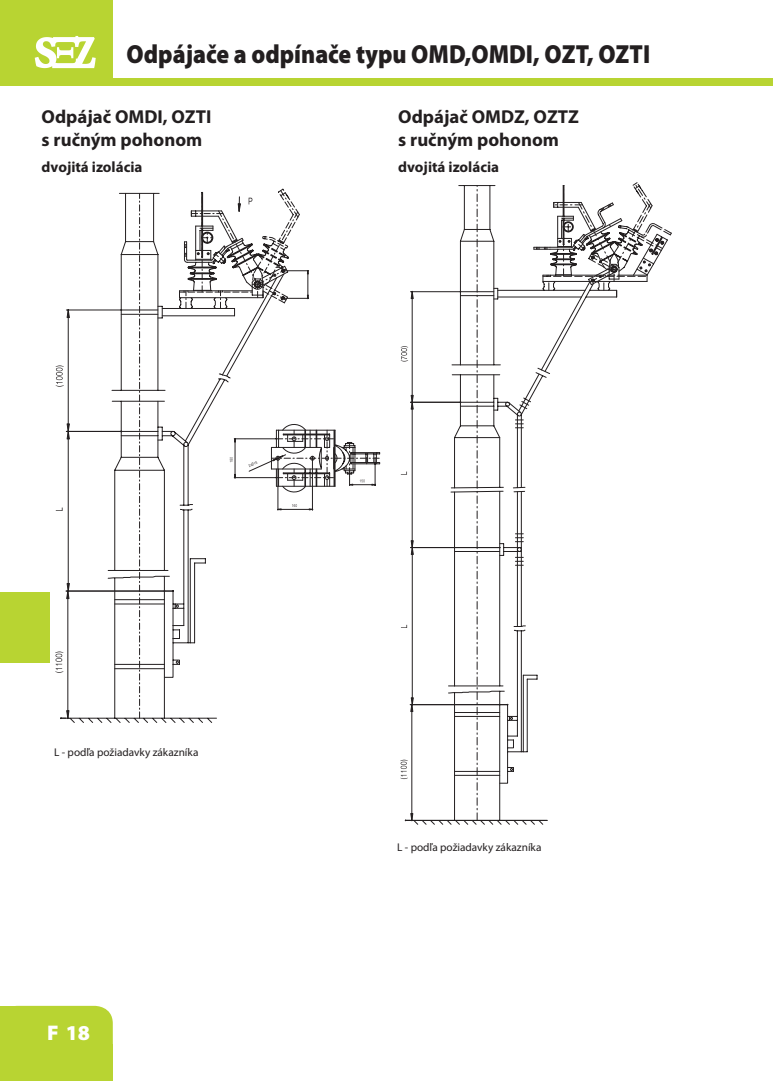
<style>
.page{position:relative;width:773px;height:1081px;background:#fff}
.page>*{position:absolute;margin:0;border:0;box-sizing:border-box;transform-origin:0 0}
.t1{font:900 26.25px "Myriad Pro";color:#231f20;scale:.9 1}
.t2{font:900 21.25px "Myriad Pro";color:#fff}
.t3{font:700 18.75px/22.5px "Myriad Pro";color:#231f20}
.t4{font:700 15px "Myriad Pro";color:#231f20}
.t5{font:11.25px "Myriad Pro";color:#231f20}
</style>
<div class="page">
<div style="left:0;top:78px;width:772px;height:7px;background:#b8d432"></div>
<div style="left:0;top:1006px;width:113px;height:75px;background:#b8d432"></div>
<div style="left:79px;top:1044px;width:34px;height:37px;background:#b8d432"></div>
<div style="left:0;top:1044px;width:33px;height:37px;background:#b8d432"></div>
<div style="left:0;top:1006px;width:33px;height:36px;background:#b8d432"></div>
<div style="left:0;top:592px;width:50px;height:71px;background:#b8d432"></div>
<div style="left:0;top:0;width:112px;height:82px;background:#b8d432"></div>
<svg style="left:35px;top:36px;width:61px;height:32px"></svg>
<svg style="left:70px;top:193px;width:214px;height:530px"></svg>
<svg style="left:60px;top:306px;width:171px;height:413px"></svg>
<hr style="left:66px;top:591px;width:107px;height:1px;background:#231f20">
<hr style="left:68px;top:591px;width:1px;height:127px;background:#231f20">
<svg style="left:61px;top:710px;width:8px;height:9px"></svg>
<svg style="left:55px;top:651px;width:8px;height:22px"></svg>
<svg style="left:139px;top:193px;width:1px;height:525px"></svg>
<hr style="left:66px;top:591px;width:98px;height:1px;background:#231f20">
<hr style="left:68px;top:431px;width:1px;height:160px;background:#231f20">
<svg style="left:66px;top:583px;width:4px;height:16px"></svg>
<svg style="left:56px;top:507px;width:7px;height:4px"></svg>
<hr style="left:66px;top:431px;width:55px;height:1px;background:#231f20">
<hr style="left:66px;top:310px;width:55px;height:1px;background:#231f20">
<hr style="left:68px;top:310px;width:1px;height:121px;background:#231f20">
<svg style="left:67px;top:424px;width:3px;height:15px"></svg>
<svg style="left:67px;top:308px;width:3px;height:10px"></svg>
<svg style="left:56px;top:365px;width:8px;height:22px"></svg>
<hr style="left:278px;top:458px;width:1px;height:52px;background:#231f20">
<hr style="left:312px;top:458px;width:1px;height:52px;background:#231f20">
<hr style="left:278px;top:509px;width:34px;height:1px;background:#231f20">
<svg style="left:292px;top:504px;width:5px;height:3px"></svg>
<svg style="left:179px;top:189px;width:201px;height:298px"></svg>
<svg style="left:400px;top:760px;width:5px;height:19px"></svg>
<svg style="left:401px;top:346px;width:4px;height:15px"></svg>
<svg style="left:405px;top:290px;width:143px;height:531px"></svg>
<hr style="left:410px;top:547px;width:44px;height:1px;background:#231f20">
<hr style="left:410px;top:704px;width:89px;height:1px;background:#231f20">
<hr style="left:412px;top:547px;width:1px;height:157px;background:#231f20">
<svg style="left:411px;top:540px;width:2px;height:15px"></svg>
<svg style="left:410px;top:697px;width:3px;height:15px"></svg>
<svg style="left:450px;top:182px;width:221px;height:638px"></svg>
<h1 class="t1" style="left:127px;top:44px;width:583px">Odpájače a odpínače typu OMD,OMDI, OZT, OZTI</h1>
<p class="t3" style="left:42px;top:107px;width:171px">Odpájač OMDI, OZTI s ručným pohonom</p>
<p class="t3" style="left:398px;top:107px;width:182px">Odpájač OMDZ, OZTZ s ručným pohonom</p>
<p class="t4" style="left:42px;top:161px;width:102px">dvojitá izolácia</p>
<p class="t4" style="left:398px;top:161px;width:102px">dvojitá izolácia</p>
<p class="t5" style="left:54px;top:748px;width:146px">L - podľa požiadavky zákazníka</p>
<p class="t2" style="left:47px;top:1024px;width:44px">F 18</p>
<p class="t5" style="left:397px;top:842px;width:146px">L - podľa požiadavky zákazníka</p>
</div>
